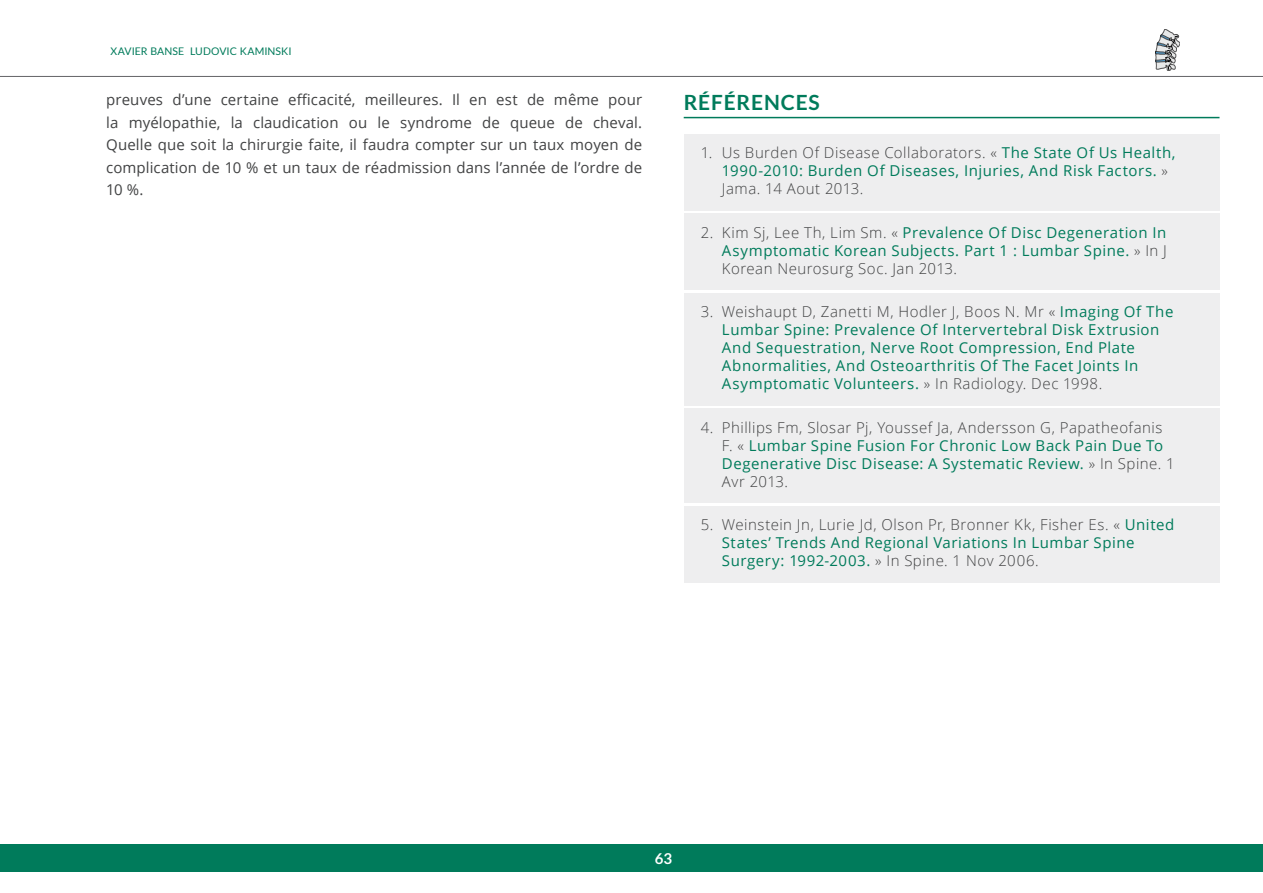
<style>
.page{position:relative;width:1263px;height:893px;background:#fff}
.page>*{position:absolute;margin:0;border:0;box-sizing:border-box;transform-origin:0 0}
.Titre_1{font:700 21px "Lato";letter-spacing:.04em;color:#007b5b}
.t1{font:15px/18px "Open Sans";letter-spacing:.035em;color:#007b5b}
.CORPS_DE_TEXTE{font:15px/22.5px "Open Sans";letter-spacing:.005em;color:#414243;text-align:justify}
.t2{font:700 15px "Lato";color:#fff}
.t3{font:10.5px "Lato";letter-spacing:.005em;color:#007b5b}
.s1{font-weight:300;color:#414243}
</style>
<div class="page">
<hr style="left:684px;top:117px;width:535px;height:1px;background:#007b5b">
<div style="left:684px;top:134px;width:535px;height:77px;background:#eeeeef"></div>
<div style="left:684px;top:213px;width:535px;height:77px;background:#eeeeef"></div>
<div style="left:684px;top:293px;width:535px;height:113px;background:#eeeeef"></div>
<div style="left:684px;top:409px;width:535px;height:94px;background:#eeeeef"></div>
<div style="left:684px;top:506px;width:535px;height:77px;background:#eeeeef"></div>
<div style="left:0;top:844px;width:1263px;height:28px;background:#007b5b"></div>
<hr style="left:0;top:76px;width:1263px;height:1px;background:#636366">
<svg style="left:1155px;top:29px;width:25px;height:41px"></svg>
<p class="t3" style="left:111px;top:45px;width:183px">XAVIER BANSE LUDOVIC KAMINSKI</p>
<p class="CORPS_DE_TEXTE" style="left:106px;top:88px;width:537px">preuves d’une certaine efficacité, meilleures. Il en est de même pour la myélopathie, la claudication ou le syndrome de queue de cheval.<br>Quelle que soit la chirurgie faite, il faudra compter sur un taux moyen de complication de 10 % et un taux de réadmission dans l’année de l’ordre de 10 %.</p>
<p class="Titre_1" style="left:684px;top:91px;width:138px">RÉFÉRENCES</p>
<p class="t1" style="left:722px;top:143px;width:455px;text-indent:-21px"><span class="s1">1. Us Burden Of Disease Collaborators. «</span> The State Of Us Health,<br>1990-2010: Burden Of Diseases, Injuries, And Risk Factors. <span class="s1">»<br>Jama. 14 Aout 2013.</span></p>
<p class="t1" style="left:722px;top:223px;width:446px;text-align:justify;text-indent:-21px"><span class="s1">2. Kim Sj, Lee Th, Lim Sm. «</span> Prevalence Of Disc Degeneration In Asymptomatic Korean Subjects. Part 1 : Lumbar Spine. <span class="s1">» In J Korean Neurosurg Soc. Jan 2013.</span></p>
<p class="t1" style="left:722px;top:302px;width:453px;text-indent:-21px"><span class="s1">3. Weishaupt D, Zanetti M, Hodler J, Boos N. Mr «</span> Imaging Of The Lumbar Spine: Prevalence Of Intervertebral Disk Extrusion And Sequestration, Nerve Root Compression, End Plate Abnormalities, And Osteoarthritis Of The Facet Joints In Asymptomatic Volunteers. <span class="s1">» In Radiology. Dec 1998.</span></p>
<p class="t1" style="left:722px;top:418px;width:454px;text-indent:-21px"><span class="s1">4. Phillips Fm, Slosar Pj, Youssef Ja, Andersson G, Papatheofanis F. «</span> Lumbar Spine Fusion For Chronic Low Back Pain Due To Degenerative Disc Disease: A Systematic Review. <span class="s1">» In Spine. 1<br>Avr 2013.</span></p>
<p class="t1" style="left:722px;top:515px;width:454px;text-indent:-21px"><span class="s1">5. Weinstein Jn, Lurie Jd, Olson Pr, Bronner Kk, Fisher Es. «</span> United<br>States’ Trends And Regional Variations In Lumbar Spine<br>Surgery: 1992-2003. <span class="s1">» In Spine. 1 Nov 2006.</span></p>
<p class="t2" style="left:655px;top:850px;width:19px">63</p>
</div>
